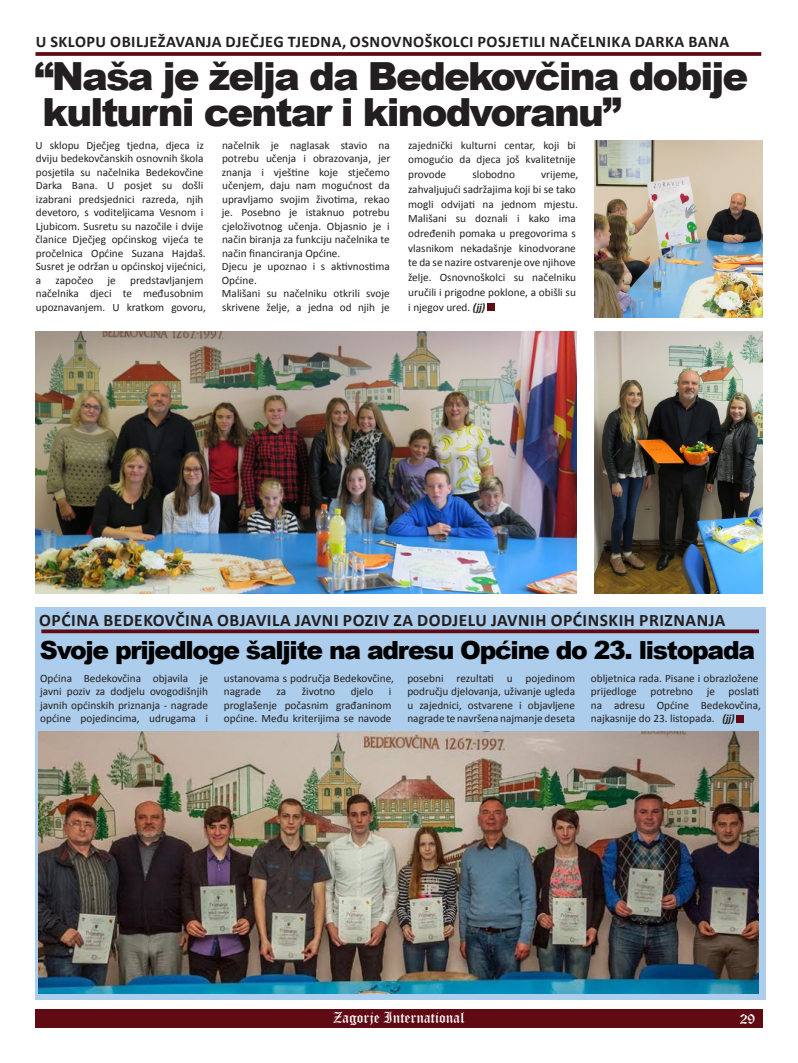
<style>
.page{position:relative;width:798px;height:1063px;background:#fff}
.page>*{position:absolute;margin:0;border:0;box-sizing:border-box;transform-origin:0 0}
.t1{font:900 38.75px/36.2px "Arial";letter-spacing:-.05em;color:#231f20}
.t2{font:900 25px "Arial";letter-spacing:-.05em;color:#000}
.t3{font:700 17.5px "Calibri";letter-spacing:.03em;color:#231f20}
.t4{font:700 16.25px "Calibri";letter-spacing:.03em;color:#231f20}
.t5{font:15px "Old English Text";color:#fff}
.t6{font:11.25px/13.5px "Calibri";color:#231f20}
.s1{font-weight:700;font-style:italic}
</style>
<div class="page">
<div style="left:35px;top:1009px;width:727px;height:19px;background:#600a14"></div>
<div style="left:35px;top:607px;width:730px;height:392px;background:#accdeb"></div>
<svg style="left:41px;top:629px;width:717px;height:4px;background:#69212d"></svg>
<img style="left:39px;top:732px;width:719px;height:262px">
<svg style="left:35px;top:52px;width:726px;height:4px;background:#691822"></svg>
<div style="left:487px;top:304px;width:7px;height:7px;background:#600a14"></div>
<img style="left:594px;top:140px;width:168px;height:177px">
<img style="left:35px;top:331px;width:541px;height:263px">
<img style="left:594px;top:331px;width:168px;height:263px">
<div style="left:736px;top:715px;width:7px;height:7px;background:#600a14"></div>
<p class="t4" style="left:36px;top:32px;width:694px">U SKLOPU OBILJEŽAVANJA DJEČJEG TJEDNA, OSNOVNOŠKOLCI POSJETILI NAČELNIKA DARKA BANA</p>
<p class="t1" style="left:34px;top:56px;width:715px">“Naša je želja da Bedekovčina dobije kulturni centar i kinodvoranu”</p>
<p class="t6" style="left:35px;top:138px;width:172px">U sklopu Dječjeg tjedna, djeca iz dviju bedekovčanskih osnovnih škola posjetila su načelnika Bedekovčine<br>Darka Bana. U posjet su došli izabrani predsjednici razreda, njih devetoro, s voditeljicama Vesnom i<br>Ljubicom. Susretu su nazočile i dvije članice Dječjeg općinskog vijeća te pročelnica Općine Suzana Hajdaš.<br>Susret je održan u općinskoj vijećnici, a</p>
<p class="t6" style="left:222px;top:138px;width:170px;text-align:justify">načelnik je naglasak stavio na potrebu učenja i obrazovanja, jer znanja i vještine koje stječemo učenjem, daju nam mogućnost da upravljamo svojim životima, rekao je. Posebno je istaknuo potrebu cjeloživotnog učenja. Objasnio je i način biranja za funkciju načelnika te način financiranja Općine.</p>
<p class="t6" style="left:222px;top:260px;width:169px">Djecu je upoznao i s aktivnostima<br>Općine.</p>
<p class="t6" style="left:222px;top:287px;width:169px">Mališani su načelniku otkrili svoje skrivene želje, a jedna od njih je</p>
<p class="t6" style="left:408px;top:138px;width:169px;line-height:14.8px;text-align:justify">zajednički kulturni centar, koji bi omogućio da djeca još kvalitetnije provode</p>
<p class="t6" style="left:472px;top:168px;width:44px">slobodno</p>
<p class="t6" style="left:408px;top:167px;width:172px;line-height:14.8px;text-indent:133px">vrijeme, zahvaljujući sadržajima koji bi se tako mogli odvijati na jednom mjestu.<br>Mališani su doznali i kako ima određenih pomaka u pregovorima s vlasnikom nekadašnje kinodvorane te da se nazire ostvarenje ove njihove želje. Osnovnoškolci su načelniku uručili i prigodne poklone, a obišli su i njegov ured. <span class="s1">(jj)</span></p>
<p class="t6" style="left:55px;top:273px;width:39px">započeo</p>
<p class="t6" style="left:108px;top:273px;width:10px">je</p>
<p class="t6" style="left:36px;top:273px;width:172px;text-indent:94px">predstavljanjem načelnika djeci te međusobnim upoznavanjem. U kratkom govoru,</p>
<p class="t3" style="left:39px;top:609px;width:687px">OPĆINA BEDEKOVČINA OBJAVILA JAVNI POZIV ZA DODJELU JAVNIH OPĆINSKIH PRIZNANJA</p>
<p class="t2" style="left:40px;top:632px;width:716px">Svoje prijedloge šaljite na adresu Općine do 23. listopada</p>
<p class="t6" style="left:40px;top:671px;width:169px;text-align:justify">Općina Bedekovčina objavila je javni poziv za dodjelu ovogodišnjih javnih općinskih priznanja - nagrade općine pojedincima, udrugama i</p>
<p class="t6" style="left:224px;top:671px;width:172px">ustanovama s područja Bedekovčine, nagrade</p>
<p class="t6" style="left:276px;top:685px;width:11px">za</p>
<p class="t6" style="left:301px;top:685px;width:35px">životno</p>
<p class="t6" style="left:350px;top:685px;width:24px">djelo</p>
<p class="t6" style="left:224px;top:685px;width:169px;text-align:justify;text-indent:165px">i proglašenje počasnim građaninom općine. Među kriterijima se navode</p>
<p class="t6" style="left:407px;top:671px;width:169px;text-align:justify">posebni rezultati u pojedinom području djelovanja, uživanje ugleda u zajednici, ostvarene i objavljene nagrade te navršena najmanje deseta</p>
<p class="t6" style="left:590px;top:671px;width:172px">obljetnica rada. Pisane i obrazložene prijedloge potrebno je poslati na adresu Općine Bedekovčina, najkasnije do 23. listopada. <span class="s1">(jj)</span></p>
<h3 class="t5" style="left:333px;top:1008px;width:133px">Zagorje International</h3>
<h3 class="t5" style="left:739px;top:1009px;width:17px">29</h3>
</div>
